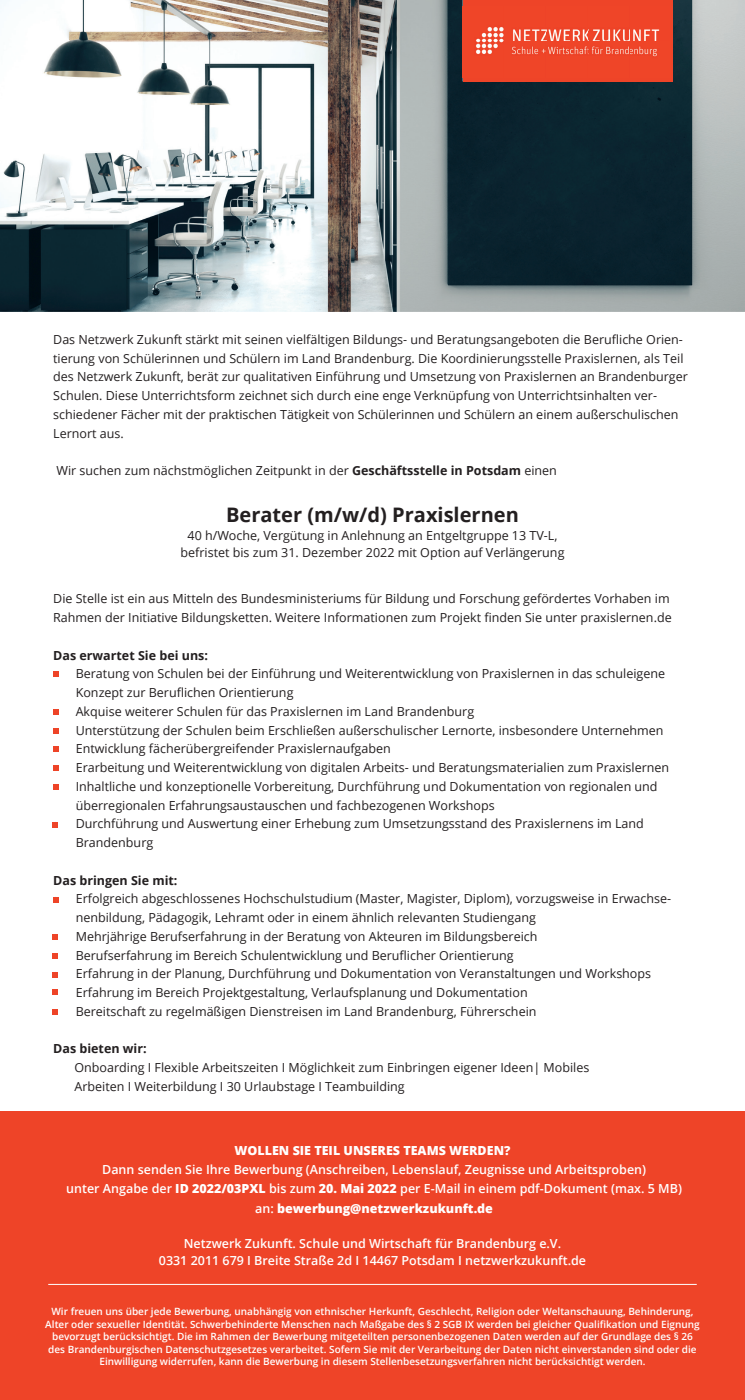
<style>
.page{position:relative;width:745px;height:1400px;background:#fff}
.page>*{position:absolute;margin:0;border:0;box-sizing:border-box;transform-origin:0 0}
.t1{font:700 20px "Open Sans";color:#231f20}
.t2{font:12.5px/18.8px "Open Sans";color:#231f20}
.t3{font:600 12.5px/19.1px "Open Sans";color:#fff;text-align:center}
.t4{font:700 12.5px "Open Sans";color:#231f20}
.t5{font:800 12.5px "Open Sans";color:#fff}
.t6{font:600 10px/12.5px "Open Sans";color:#fff;text-align:center}
.s1{font-weight:700}
.s2{font-weight:800}
</style>
<div class="page">
<img style="left:0;top:0;width:744px;height:312px">
<div style="left:462px;top:0;width:210px;height:81px;background:#ee4428"></div>
<img style="left:460px;top:6px;width:214px;height:71px">
<div style="left:0;top:1111px;width:744px;height:289px;background:#ee4428"></div>
<svg style="left:53px;top:671px;width:6px;height:6px"></svg>
<svg style="left:53px;top:784px;width:6px;height:5px"></svg>
<svg style="left:53px;top:709px;width:6px;height:5px"></svg>
<svg style="left:53px;top:897px;width:6px;height:5px"></svg>
<svg style="left:53px;top:766px;width:6px;height:5px"></svg>
<svg style="left:52px;top:989px;width:6px;height:5px"></svg>
<svg style="left:52px;top:1009px;width:6px;height:5px"></svg>
<hr style="left:48px;top:1284px;width:648px;height:1px;background:#fff">
<svg style="left:53px;top:728px;width:6px;height:5px"></svg>
<svg style="left:53px;top:822px;width:5px;height:5px"></svg>
<svg style="left:53px;top:746px;width:6px;height:5px"></svg>
<svg style="left:52px;top:972px;width:6px;height:5px"></svg>
<svg style="left:52px;top:953px;width:6px;height:5px"></svg>
<svg style="left:52px;top:934px;width:6px;height:6px"></svg>
<p class="t2" style="left:53px;top:329px;width:635px">Das Netzwerk Zukunft stärkt mit seinen vielfältigen Bildungs- und Beratungsangeboten die Berufliche Orien&shy;tierung von Schülerinnen und Schülern im Land Brandenburg. Die Koordinierungsstelle Praxislernen, als Teil des Netzwerk Zukunft, berät zur qualitativen Einführung und Umsetzung von Praxislernen an Brandenburger Schulen. Diese Unterrichtsform zeichnet sich durch eine enge Verknüpfung von Unterrichtsinhalten ver&shy;schiedener Fächer mit der praktischen Tätigkeit von Schülerinnen und Schülern an einem außerschulischen Lernort aus.</p>
<p class="t2" style="left:56px;top:461px;width:501px">Wir suchen zum nächstmöglichen Zeitpunkt in der <span class="s1">Geschäftsstelle in Potsdam</span> einen</p>
<h1 class="t1" style="left:226px;top:501px;width:294px">Berater (m/w/d) Praxislernen</h1>
<p class="t2" style="left:180px;top:526px;width:385px;line-height:17.5px;text-align:center">40 h/Woche, Vergütung in Anlehnung an Entgeltgruppe 13 TV-L, befristet bis zum 31. Dezember 2022 mit Option auf Verlängerung</p>
<p class="t2" style="left:53px;top:589px;width:619px">Die Stelle ist ein aus Mitteln des Bundesministeriums für Bildung und Forschung gefördertes Vorhaben im<br>Rahmen der Initiative Bildungsketten. Weitere Informationen zum Projekt finden Sie unter praxislernen.de</p>
<p class="t4" style="left:53px;top:646px;width:156px">Das erwartet Sie bei uns:</p>
<p class="t2" style="left:76px;top:664px;width:590px;text-indent:-22px">• Beratung von Schulen bei der Einführung und Weiterentwicklung von Praxislernen in das schuleigene<br>Konzept zur Beruflichen Orientierung</p>
<p class="t2" style="left:53px;top:701px;width:422px">• Akquise weiterer Schulen für das Praxislernen im Land Brandenburg</p>
<p class="t2" style="left:53px;top:720px;width:611px">• Unterstützung der Schulen beim Erschließen außerschulischer Lernorte, insbesondere Unternehmen</p>
<p class="t2" style="left:53px;top:739px;width:339px">• Entwicklung fächerübergreifender Praxislernaufgaben</p>
<p class="t2" style="left:53px;top:758px;width:617px">• Erarbeitung und Weiterentwicklung von digitalen Arbeits- und Beratungsmaterialien zum Praxislernen</p>
<p class="t2" style="left:76px;top:776px;width:583px;text-indent:-22px">• Inhaltliche und konzeptionelle Vorbereitung, Durchführung und Dokumentation von regionalen und überregionalen Erfahrungsaustauschen und fachbezogenen Workshops</p>
<p class="t2" style="left:76px;top:814px;width:569px;text-indent:-22px">• Durchführung und Auswertung einer Erhebung zum Umsetzungsstand des Praxislernens im Land<br>Brandenburg</p>
<p class="t4" style="left:53px;top:871px;width:126px">Das bringen Sie mit:</p>
<p class="t2" style="left:76px;top:889px;width:596px;text-indent:-22px">• Erfolgreich abgeschlossenes Hochschulstudium (Master, Magister, Diplom), vorzugsweise in Erwachse&shy;nenbildung, Pädagogik, Lehramt oder in einem ähnlich relevanten Studiengang</p>
<p class="t2" style="left:53px;top:926px;width:485px">• Mehrjährige Berufserfahrung in der Beratung von Akteuren im Bildungsbereich</p>
<p class="t2" style="left:53px;top:945px;width:462px">• Berufserfahrung im Bereich Schulentwicklung und Beruflicher Orientierung</p>
<p class="t2" style="left:53px;top:964px;width:599px">• Erfahrung in der Planung, Durchführung und Dokumentation von Veranstaltungen und Workshops</p>
<p class="t2" style="left:53px;top:983px;width:475px">• Erfahrung im Bereich Projektgestaltung, Verlaufsplanung und Dokumentation</p>
<p class="t2" style="left:53px;top:1001px;width:484px">• Bereitschaft zu regelmäßigen Dienstreisen im Land Brandenburg, Führerschein</p>
<p class="t4" style="left:53px;top:1040px;width:95px">Das bieten wir:</p>
<p class="t2" style="left:74px;top:1058px;width:516px">Onboarding I Flexible Arbeitszeiten I Möglichkeit zum Einbringen eigener Ideen| Mobiles<br>Arbeiten I Weiterbildung I 30 Urlaubstage I Teambuilding</p>
<p class="t5" style="left:234px;top:1141px;width:277px">WOLLEN SIE TEIL UNSERES TEAMS WERDEN?</p>
<p class="t3" style="left:66px;top:1160px;width:617px">Dann senden Sie Ihre Bewerbung (Anschreiben, Lebenslauf, Zeugnisse und Arbeitsproben)<br>unter Angabe der <span class="s2">ID 2022/03PXL</span> bis zum <span class="s2">20.</span> <span class="s2">Mai 2022</span> per E-Mail in einem pdf-Dokument (max. 5 MB) an: <span class="s2">bewerbung@netzwerkzukunft.de</span></p>
<p class="t3" style="left:159px;top:1234px;width:428px;line-height:17.5px">Netzwerk Zukunft. Schule und Wirtschaft für Brandenburg e.V.<br>0331 2011 679 I Breite Straße 2d I 14467 Potsdam I netzwerkzukunft.de</p>
<p class="t6" style="left:45px;top:1305px;width:655px">Wir freuen uns über jede Bewerbung, unabhängig von ethnischer Herkunft, Geschlecht, Religion oder Weltanschauung, Behinderung, Alter oder sexueller Identität. Schwerbehinderte Menschen nach Maßgabe des § 2 SGB IX werden bei gleicher Qualifikation und Eignung bevorzugt berücksichtigt. Die im Rahmen der Bewerbung mitgeteilten personenbezogenen Daten werden auf der Grundlage des § 26 des Brandenburgischen Datenschutzgesetzes verarbeitet. Sofern Sie mit der Verarbeitung der Daten nicht einverstanden sind oder die Einwilligung widerrufen, kann die Bewerbung in diesem Stellenbesetzungsverfahren nicht berücksichtigt werden.</p>
</div>
